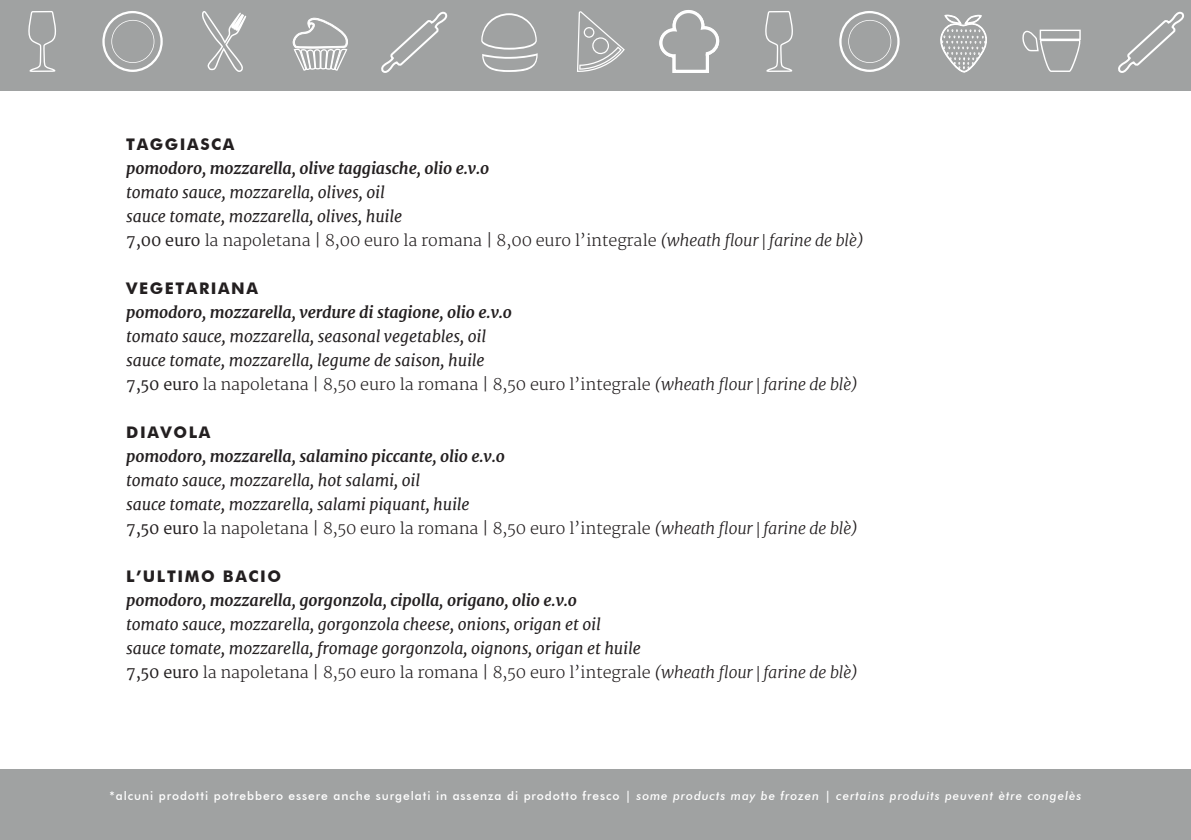
<style>
.page{position:relative;width:1191px;height:840px;background:#fff}
.page>*{position:absolute;margin:0;border:0;box-sizing:border-box;transform-origin:0 0}
.t1{font:italic 16px "Merriweather";letter-spacing:-.01em;color:#231f20}
.t2{font:300 16px "Merriweather";letter-spacing:-.01em;color:#231f20}
.t3{font:italic 700 16px "Merriweather";letter-spacing:-.01em;color:#231f20}
.t4{font:700 16px "Futura BT";letter-spacing:.095em;color:#231f20}
.t5{font:500 12px "Futura BT";letter-spacing:.08em;color:#fff}
.s1{font-weight:400}
.s2{font-style:italic}
.s3{font-family:"Univers LT Std"}
</style>
<div class="page">
<div style="left:0;top:0;width:1191px;height:839px;background:#a0a2a2"></div>
<div style="left:0;top:92px;width:1191px;height:676px;background:#fff"></div>
<svg style="left:102px;top:11px;width:61px;height:61px;background:#adaeae"></svg>
<svg style="left:839px;top:11px;width:60px;height:61px;background:#adaeae"></svg>
<svg style="left:577px;top:11px;width:48px;height:61px;background:#aeafaf"></svg>
<svg style="left:1021px;top:30px;width:60px;height:42px;background:#adafaf"></svg>
<svg style="left:202px;top:11px;width:44px;height:61px;background:#b1b2b2"></svg>
<svg style="left:658px;top:9px;width:62px;height:65px;background:#afb1b1"></svg>
<svg style="left:28px;top:11px;width:28px;height:61px;background:#aeafaf"></svg>
<svg style="left:765px;top:11px;width:28px;height:61px;background:#aeafaf"></svg>
<svg style="left:379px;top:10px;width:70px;height:64px;background:#a7a9a9"></svg>
<svg style="left:1116px;top:10px;width:69px;height:64px;background:#a8a9a9"></svg>
<svg style="left:481px;top:13px;width:56px;height:59px;background:#adaeae"></svg>
<svg style="left:938px;top:15px;width:53px;height:58px;background:#b2b3b3"></svg>
<svg style="left:292px;top:18px;width:58px;height:53px"></svg>
<p class="t4" style="left:126px;top:134px;width:110px">TAGGIASCA</p>
<p class="t3" style="left:126px;top:158px;width:364px">pomodoro, mozzarella, olive taggiasche, olio e.v.o</p>
<p class="t1" style="left:126px;top:182px;width:260px">tomato sauce, mozzarella, olives, oil</p>
<p class="t1" style="left:126px;top:206px;width:277px">sauce tomate, mozzarella, olives, huile</p>
<p class="t2" style="left:126px;top:231px;width:739px"><span class="s1">7,00 euro</span> la napoletana | 8,00 euro la romana | 8,00 euro l’integrale <span class="s2">(wheath flour</span> <span class="s3">|</span> <span class="s2">farine de blè)</span></p>
<p class="t4" style="left:126px;top:278px;width:133px">VEGETARIANA</p>
<p class="t3" style="left:126px;top:302px;width:387px">pomodoro, mozzarella, verdure di stagione, olio e.v.o</p>
<p class="t1" style="left:126px;top:326px;width:361px">tomato sauce, mozzarella, seasonal vegetables, oil</p>
<p class="t1" style="left:126px;top:350px;width:360px">sauce tomate, mozzarella, legume de saison, huile</p>
<p class="t2" style="left:126px;top:375px;width:733px"><span class="s1">7,50 euro</span> la napoletana | 8,50 euro la romana | 8,50 euro l’integrale <span class="s2">(wheath flour</span> <span class="s3">|</span> <span class="s2">farine de blè)</span></p>
<p class="t4" style="left:126px;top:422px;width:86px">DIAVOLA</p>
<p class="t3" style="left:126px;top:446px;width:380px">pomodoro, mozzarella, salamino piccante, olio e.v.o</p>
<p class="t1" style="left:126px;top:470px;width:295px">tomato sauce, mozzarella, hot salami, oil</p>
<p class="t1" style="left:126px;top:494px;width:345px">sauce tomate, mozzarella, salami piquant, huile</p>
<p class="t2" style="left:126px;top:519px;width:733px"><span class="s1">7,50 euro</span> la napoletana | 8,50 euro la romana | 8,50 euro l’integrale <span class="s2">(wheath flour</span> <span class="s3">|</span> <span class="s2">farine de blè)</span></p>
<p class="t4" style="left:126px;top:566px;width:156px">L’ULTIMO BACIO</p>
<p class="t3" style="left:126px;top:590px;width:452px">pomodoro, mozzarella, gorgonzola, cipolla, origano, olio e.v.o</p>
<p class="t1" style="left:126px;top:614px;width:476px">tomato sauce, mozzarella, gorgonzola cheese, onions, origan et oil</p>
<p class="t1" style="left:126px;top:638px;width:516px">sauce tomate, mozzarella, fromage gorgonzola, oignons, origan et huile</p>
<p class="t2" style="left:126px;top:663px;width:733px"><span class="s1">7,50 euro</span> la napoletana | 8,50 euro la romana | 8,50 euro l’integrale <span class="s2">(wheath flour</span> <span class="s3">|</span> <span class="s2">farine de blè)</span></p>
<p class="t5" style="left:109px;top:787px;width:973px">*alcuni prodotti potrebbero essere anche surgelati in assenza di prodotto fresco | <span class="s2">some products may be frozen</span> | <span class="s2">certains produits peuvent ètre congelès</span></p>
</div>
